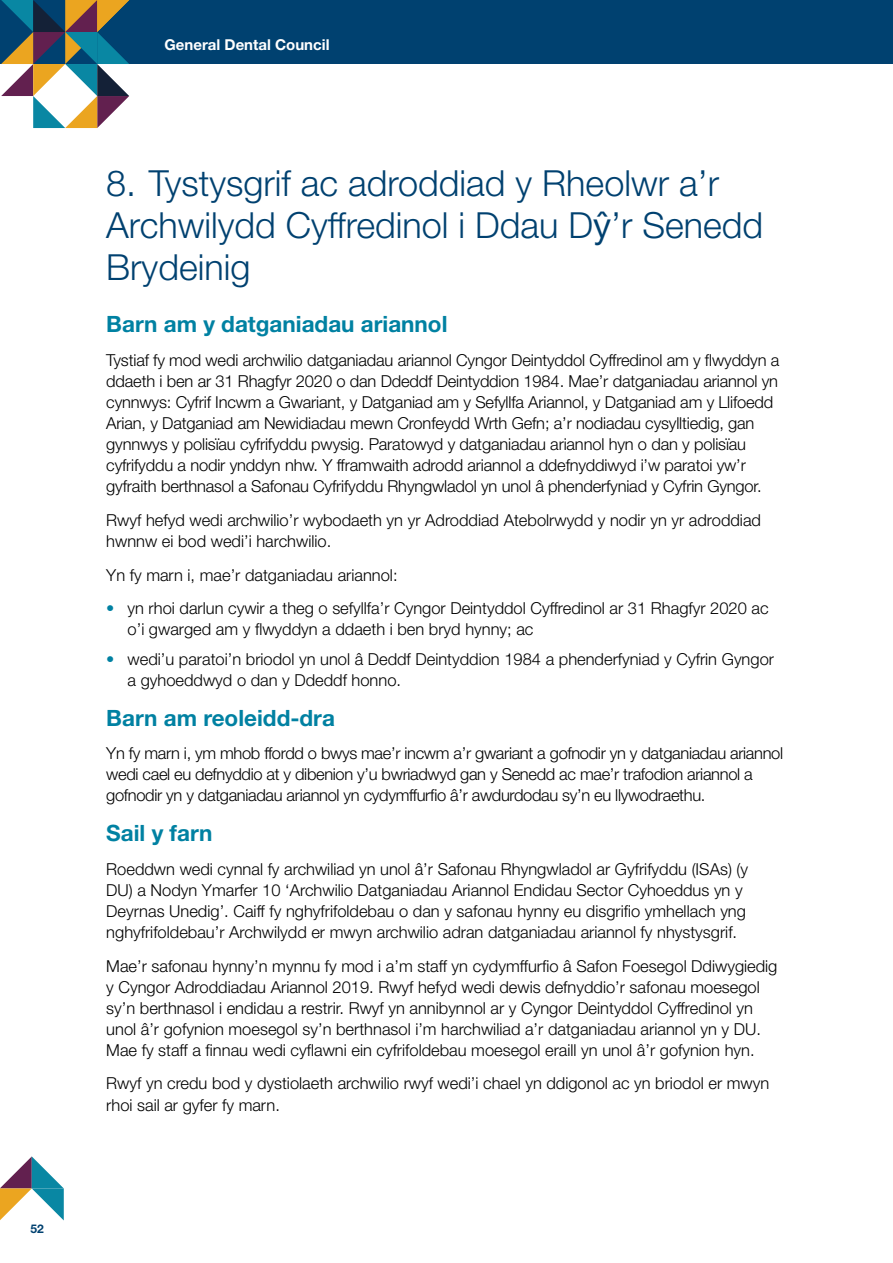
<style>
.page{position:relative;width:893px;height:1263px;background:#fff}
.page>*{position:absolute;margin:0;border:0;box-sizing:border-box;transform-origin:0 0}
.H1{font:300 36px/42px "Helvetica Neue LT Std";color:#004170}
.H2{font:700 22.5px "Helvetica Neue LT Std";color:#0081a2}
.Body_copy{font:300 16.5px/21px "Helvetica Neue LT Std";color:#000}
.Body_copy-2{font:300 16.5px/21px "Helvetica Neue LT Std";letter-spacing:-.02em;color:#000}
.t1{font:700 15px "Helvetica Neue LT Std";color:#fff}
.t2{font:700 12px "Helvetica Neue LT Std";color:#004170}
.s1{font-family:"Helvetica Neue";font-weight:400}
.s2{color:#0081a2}
</style>
<div class="page">
<div style="left:0;top:0;width:893px;height:64px;background:#004170"></div>
<svg style="left:0;top:1156px;width:64px;height:64px"></svg>
<svg style="left:1px;top:0;width:128px;height:128px"></svg>
<p class="t2" style="left:31px;top:1221px;width:15px">52</p>
<p class="t1" style="left:165px;top:35px;width:166px">General Dental Council</p>
<h2 class="H1" style="left:106px;top:161px;width:658px">8. Tystysgrif ac adroddiad y Rheolwr a’r<br>Archwilydd Cyffredinol i Ddau D<span class="s1">ŷ</span>’r Senedd<br>Brydeinig</h2>
<h3 class="H2" style="left:106px;top:310px;width:343px">Barn am y datganiadau ariannol</h3>
<p class="Body_copy" style="left:106px;top:349px;width:675px">Tystiaf fy mod wedi archwilio datganiadau ariannol Cyngor Deintyddol Cyffredinol am y flwyddyn a ddaeth i ben ar 31 Rhagfyr 2020 o dan Ddeddf Deintyddion 1984. Mae’r datganiadau ariannol yn cynnwys: Cyfrif Incwm a Gwariant, y Datganiad am y Sefyllfa Ariannol, y Datganiad am y Llifoedd Arian, y Datganiad am Newidiadau mewn Cronfeydd Wrth Gefn; a’r nodiadau cysylltiedig, gan gynnwys y polisïau cyfrifyddu pwysig. Paratowyd y datganiadau ariannol hyn o dan y polisïau cyfrifyddu a nodir ynddyn nhw. Y fframwaith adrodd ariannol a ddefnyddiwyd i’w paratoi yw’r gyfraith berthnasol a Safonau Cyfrifyddu Rhyngwladol yn unol â phenderfyniad y Cyfrin Gyngor.</p>
<p class="Body_copy" style="left:106px;top:509px;width:656px">Rwyf hefyd wedi archwilio’r wybodaeth yn yr Adroddiad Atebolrwydd y nodir yn yr adroddiad hwnnw ei bod wedi’i harchwilio.</p>
<p class="Body_copy" style="left:106px;top:564px;width:293px">Yn fy marn i, mae’r datganiadau ariannol:</p>
<p class="Body_copy" style="left:128px;top:598px;width:642px;text-indent:-21px"><span class="s2">•</span> yn rhoi darlun cywir a theg o sefyllfa’r Cyngor Deintyddol Cyffredinol ar 31 Rhagfyr 2020 ac o’i gwarged am y flwyddyn a ddaeth i ben bryd hynny; ac</p>
<p class="Body_copy" style="left:128px;top:648px;width:648px;text-indent:-21px"><span class="s2">•</span> wedi’u paratoi’n briodol yn unol â Deddf Deintyddion 1984 a phenderfyniad y Cyfrin Gyngor a gyhoeddwyd o dan y Ddeddf honno.</p>
<h3 class="H2" style="left:106px;top:704px;width:230px">Barn am reoleidd-dra</h3>
<p class="Body_copy-2" style="left:106px;top:743px;width:678px">Yn fy marn i, ym mhob ffordd o bwys mae’r incwm a’r gwariant a gofnodir yn y datganiadau ariannol wedi cael eu defnyddio at y dibenion y’u bwriadwyd gan y Senedd ac mae’r trafodion ariannol a gofnodir yn y datganiadau ariannol yn cydymffurfio â’r awdurdodau sy’n eu llywodraethu.</p>
<h3 class="H2" style="left:106px;top:819px;width:108px">Sail y farn</h3>
<p class="Body_copy" style="left:106px;top:858px;width:643px">Roeddwn wedi cynnal fy archwiliad yn unol â’r Safonau Rhyngwladol ar Gyfrifyddu (ISAs) (y DU) a Nodyn Ymarfer 10 ‘Archwilio Datganiadau Ariannol Endidau Sector Cyhoeddus yn y Deyrnas Unedig’. Caiff fy nghyfrifoldebau o dan y safonau hynny eu disgrifio ymhellach yng nghyfrifoldebau’r Archwilydd er mwyn archwilio adran datganiadau ariannol fy nhystysgrif.</p>
<p class="Body_copy" style="left:106px;top:955px;width:673px">Mae’r safonau hynny’n mynnu fy mod i a’m staff yn cydymffurfio â Safon Foesegol Ddiwygiedig y Cyngor Adroddiadau Ariannol 2019. Rwyf hefyd wedi dewis defnyddio’r safonau moesegol sy’n berthnasol i endidau a restrir. Rwyf yn annibynnol ar y Cyngor Deintyddol Cyffredinol yn unol â’r gofynion moesegol sy’n berthnasol i’m harchwiliad a’r datganiadau ariannol yn y DU.<br>Mae fy staff a finnau wedi cyflawni ein cyfrifoldebau moesegol eraill yn unol â’r gofynion hyn.</p>
<p class="Body_copy" style="left:106px;top:1073px;width:664px">Rwyf yn credu bod y dystiolaeth archwilio rwyf wedi’i chael yn ddigonol ac yn briodol er mwyn rhoi sail ar gyfer fy marn.</p>
</div>
